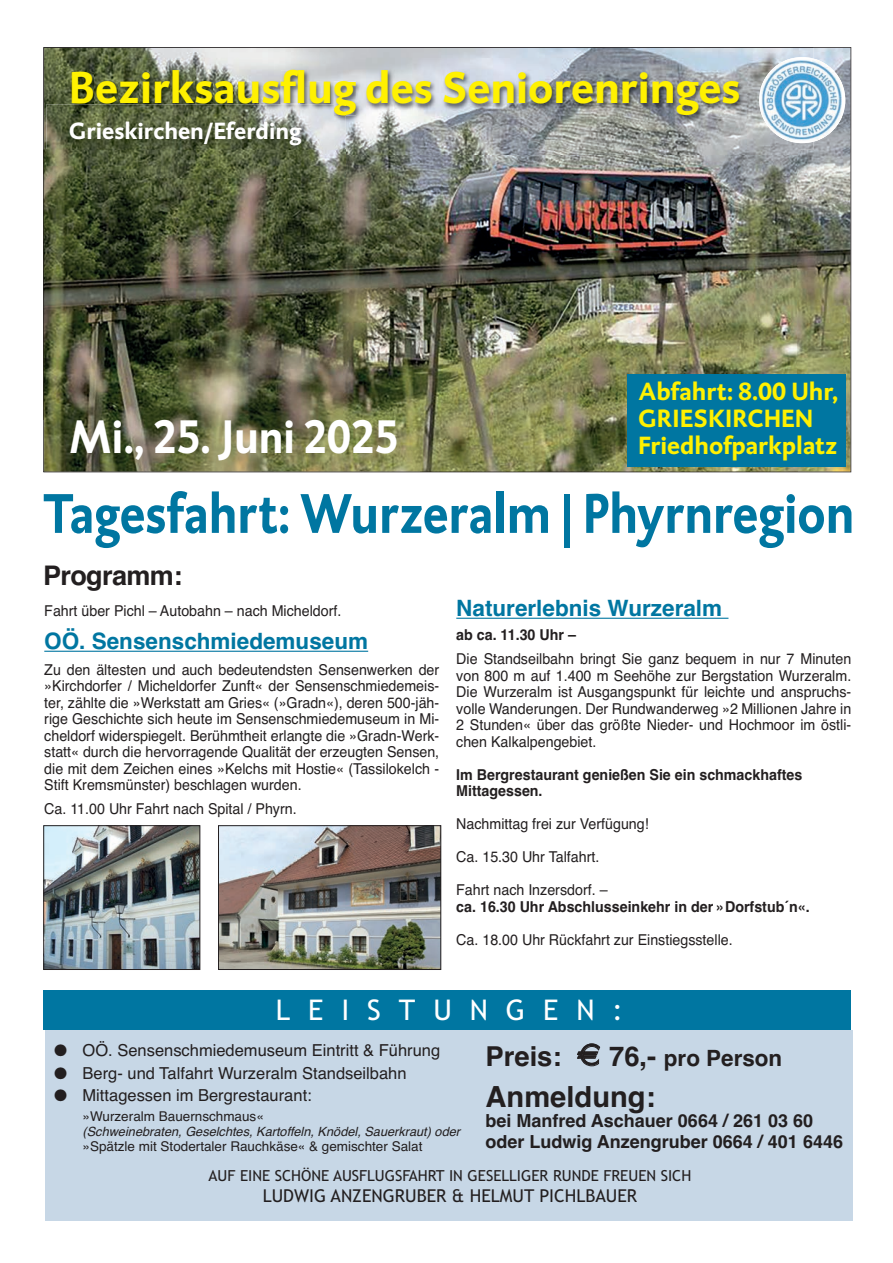
<style>
.page{position:relative;width:893px;height:1263px;background:#fff}
.page>*{position:absolute;margin:0;border:0;box-sizing:border-box;transform-origin:0 0}
.t1{font:700 57px "DTL Caspari T";color:#0076a1;scale:.89 1}
.t2{font:700 48px "DTL Caspari T";color:#fff;scale:.9 1}
.t3{font:700 45.3px "DTL Caspari T";color:#fff101}
.t4{font:700 29.1px "Helvetica";color:#231f20}
.t5{font:28.5px "Trebuchet MS";color:#fff}
.t6{font:700 27.45px "Helvetica";color:#231f20}
.t7{font:700 27px "Helvetica";letter-spacing:-.025em;color:#231f20}
.t8{font:700 25.5px/26.8px "DTL Caspari T";color:#fff101}
.t9{font:700 24px "DTL Caspari T";color:#fff}
.t10{font:700 22.5px "Helvetica";color:#0076a1}
.t11{font:700 18px/21px "Helvetica";color:#231f20}
.t12{font:17.7px "Trebuchet MS";color:#231f20}
.t13{font:16.5px "Helvetica";color:#231f20}
.t14{font:15.15px "Trebuchet MS";color:#231f20}
.t15{font:15px/16.5px "Helvetica";color:#231f20;text-align:justify;scale:.95 1}
.t16{font:700 15px/16.5px "Helvetica";color:#231f20;scale:.95 1}
.t17{font:13.5px "Helvetica";color:#231f20}
.t18{font:italic 12.75px "Helvetica";color:#231f20}
.s1{font-family:"Eurofont";font-weight:400}
.s2{font-size:22.35px}
</style>
<div class="page">
<img style="left:43px;top:47px;width:808px;height:425px">
<div style="left:45px;top:1030px;width:807px;height:191px;background:#c7d7e6"></div>
<img style="left:44px;top:47px;width:769px;height:103px">
<img style="left:72px;top:72px;width:21px;height:32px">
<img style="left:97px;top:81px;width:20px;height:23px">
<img style="left:120px;top:82px;width:18px;height:21px">
<img style="left:142px;top:73px;width:8px;height:30px">
<img style="left:155px;top:81px;width:15px;height:22px">
<img style="left:173px;top:70px;width:21px;height:33px">
<img style="left:196px;top:81px;width:16px;height:23px">
<img style="left:215px;top:81px;width:18px;height:23px">
<img style="left:238px;top:82px;width:21px;height:22px">
<img style="left:263px;top:81px;width:16px;height:23px">
<img style="left:281px;top:70px;width:23px;height:33px">
<img style="left:298px;top:70px;width:1px;height:33px">
<img style="left:310px;top:82px;width:20px;height:22px">
<img style="left:334px;top:81px;width:22px;height:34px">
<hr style="left:44px;top:651px;width:324px;height:1px;background:#0076a1">
<hr style="left:456px;top:618px;width:272px;height:1px;background:#0076a1">
<div style="left:759px;top:57px;width:86px;height:86px;background:#fff;border-radius:50%"></div>
<img style="left:761px;top:59px;width:81px;height:82px">
<img style="left:46px;top:104px;width:299px;height:73px">
<svg style="left:334px;top:104px;width:11px;height:11px"></svg>
<svg style="left:577px;top:1043px;width:24px;height:24px"></svg>
<img style="left:45px;top:827px;width:153px;height:141px">
<div style="left:43px;top:825px;width:157px;height:145px;border:1px solid #231f20"></div>
<div style="left:628px;top:375px;width:218px;height:92px;background:#0076a1"></div>
<img style="left:220px;top:827px;width:219px;height:141px">
<div style="left:218px;top:825px;width:223px;height:145px;border:1px solid #231f20"></div>
<div style="left:43px;top:991px;width:808px;height:39px;background:#0076a1"></div>
<h3 class="t3" style="left:69px;top:58px;width:673px">Bezirksausflug des Seniorenringes</h3>
<h3 class="t9" style="left:69px;top:115px;width:234px">Grieskirchen/Eferding</h3>
<h2 class="t2" style="left:69px;top:404px;width:368px">Mi., 25. Juni 2025</h2>
<h3 class="t8" style="left:638px;top:378px;width:201px">Abfahrt: 8.00 Uhr,<br>GRIESKIRCHEN</h3>
<h3 class="t8" style="left:638px;top:431px;width:201px">Friedhofparkplatz</h3>
<h1 class="t1" style="left:43px;top:475px;width:912px">Tagesfahrt: Wurzeralm | Phyrnregion</h1>
<h3 class="t7" style="left:43px;top:553px;width:141px">Programm:</h3>
<p class="t15" style="left:44px;top:603px;width:314px">Fahrt über Pichl – Autobahn – nach Micheldorf.</p>
<h3 class="t10" style="left:44px;top:623px;width:325px">OÖ. Sensenschmiedemuseum</h3>
<p class="t15" style="left:44px;top:662px;width:417px">Zu den ältesten und auch bedeutendsten Sensenwerken der »Kirchdorfer / Micheldorfer Zunft« der Sensenschmiedemeis&shy;ter, zählte die »Werkstatt am Gries« (»Gradn«), deren 500-jäh&shy;rige Geschichte sich heute im Sensenschmiedemuseum in Mi&shy;cheldorf widerspiegelt. Berühmtheit erlangte die »Gradn-Werk&shy;statt« durch die hervorragende Qualität der erzeugten Sensen, die mit dem Zeichen eines »Kelchs mit Hostie« (Tassilokelch - Stift Kremsmünster) beschlagen wurden.</p>
<p class="t15" style="left:44px;top:801px;width:267px">Ca. 11.00 Uhr Fahrt nach Spital / Phyrn.</p>
<h3 class="t10" style="left:456px;top:590px;width:267px">Naturerlebnis Wurzeralm</h3>
<p class="t16" style="left:456px;top:627px;width:127px">ab ca. 11.30 Uhr –</p>
<p class="t15" style="left:456px;top:651px;width:417px">Die Standseilbahn bringt Sie ganz bequem in nur 7 Minuten von 800 m auf 1.400 m Seehöhe zur Bergstation Wurzeralm.<br>Die Wurzeralm ist Ausgangspunkt für leichte und anspruchs&shy;volle Wanderungen. Der Rundwanderweg »2 Millionen Jahre in 2 Stunden« über das größte Nieder- und Hochmoor im östli&shy;chen Kalkalpengebiet.</p>
<p class="t16" style="left:456px;top:766px;width:366px">Im Bergrestaurant genießen Sie ein schmackhaftes<br>Mittagessen.</p>
<p class="t15" style="left:456px;top:816px;width:204px">Nachmittag frei zur Verfügung!</p>
<p class="t15" style="left:456px;top:849px;width:152px">Ca. 15.30 Uhr Talfahrt.</p>
<p class="t15" style="left:456px;top:882px;width:161px">Fahrt nach Inzersdorf. –</p>
<p class="t16" style="left:456px;top:898px;width:374px">ca. 16.30 Uhr Abschlusseinkehr in der »Dorfstub´n«.</p>
<p class="t15" style="left:456px;top:932px;width:292px">Ca. 18.00 Uhr Rückfahrt zur Einstiegsstelle.</p>
<h3 class="t5" style="left:276px;top:993px;width:349px">LEISTUNGEN:</h3>
<p class="t13" style="left:54px;top:1038px;width:388px">● OÖ. Sensenschmiedemuseum Eintritt &amp; Führung</p>
<p class="t13" style="left:54px;top:1060px;width:354px">● Berg- und Talfahrt Wurzeralm Standseilbahn</p>
<p class="t13" style="left:54px;top:1083px;width:259px">● Mittagessen im Bergrestaurant:</p>
<p class="t17" style="left:83px;top:1105px;width:183px">»Wurzeralm Bauernschmaus«</p>
<p class="t18" style="left:83px;top:1121px;width:379px">(Schweinebraten, Geselchtes, Kartoffeln, Knödel, Sauerkraut) oder</p>
<p class="t17" style="left:83px;top:1135px;width:341px">»Spätzle mit Stodertaler Rauchkäse« &amp; gemischter Salat</p>
<h3 class="t6" style="left:486px;top:1034px;width:298px">Preis: <span class="s1">L</span> 76,- <span class="s2">pro Person</span></h3>
<h3 class="t4" style="left:486px;top:1073px;width:171px">Anmeldung:</h3>
<p class="t11" style="left:486px;top:1111px;width:359px">bei Manfred Aschauer 0664 / 261 03 60 oder Ludwig Anzengruber 0664 / 401 6446</p>
<p class="t14" style="left:209px;top:1167px;width:484px">AUF EINE SCHÖNE AUSFLUGSFAHRT IN GESELLIGER RUNDE FREUEN SICH</p>
<p class="t12" style="left:263px;top:1185px;width:376px">LUDWIG ANZENGRUBER &amp; HELMUT PICHLBAUER</p>
</div>
